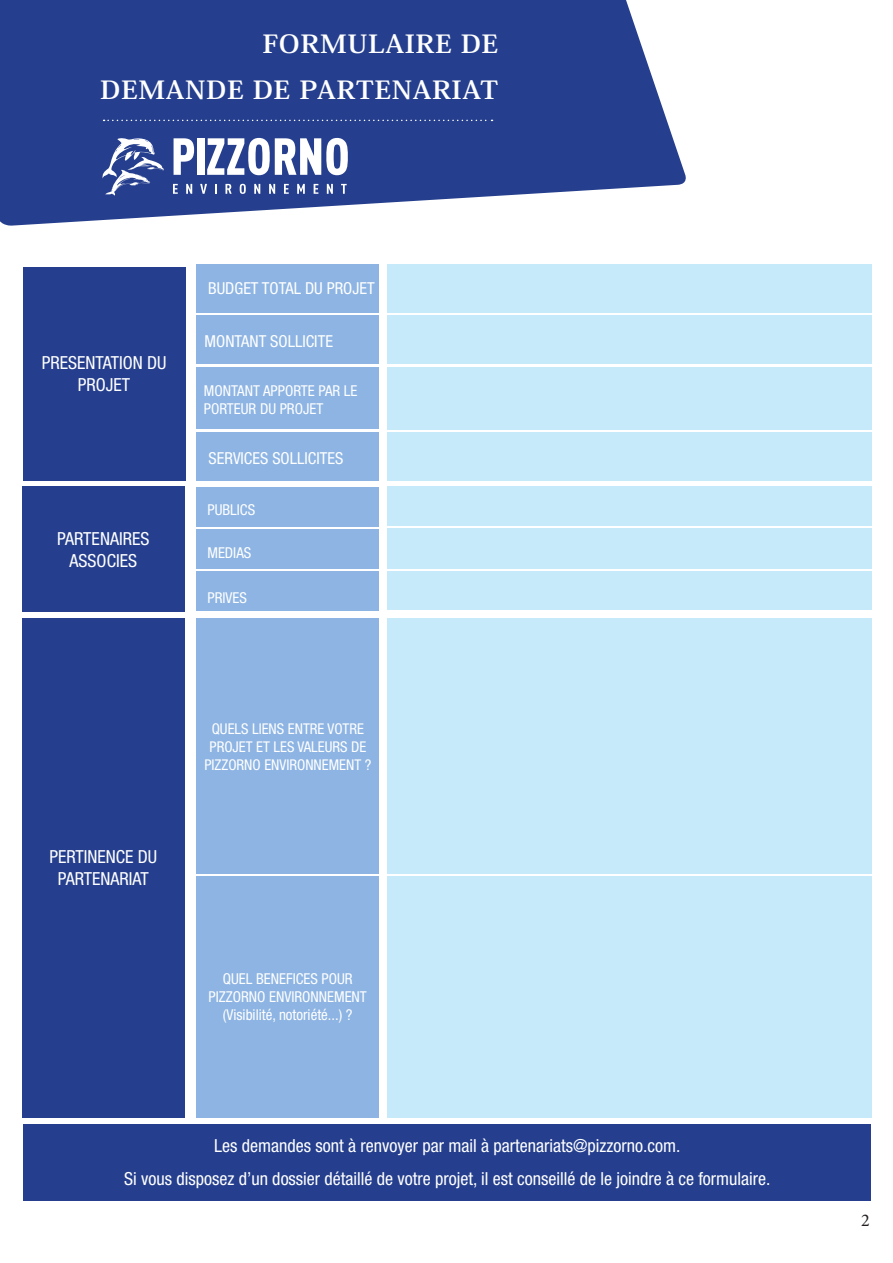
<style>
.page{position:relative;width:893px;height:1263px;background:#fff}
.page>*{position:absolute;margin:0;border:0;box-sizing:border-box;transform-origin:0 0}
.t1{font:700 24.75px "Koz Min Pr 6 N";letter-spacing:.02em;color:#fff;scale:1.16 1}
.t2{font:condensed 18px/21.6px "Helvetica Neue LT Std";color:#fff;text-align:center}
.t3{font:18px "Minion Pro";color:#231f20}
.t4{font:condensed 16.5px "Helvetica Neue LT Std";color:#fff}
.t5{font:condensed 15px/18px "Helvetica Neue LT Std";color:#fff;text-align:center}
.t6{font:condensed 14.85px/17.9px "Helvetica Neue LT Std";color:#fff;text-align:center}
</style>
<div class="page">
<svg style="left:0;top:0;width:686px;height:226px;fill:#253f8e"></svg>
<div style="left:22px;top:618px;width:162px;height:499px;background:#253f8e"></div>
<svg style="left:104px;top:120px;width:388px;height:1px"></svg>
<div style="left:197px;top:619px;width:182px;height:255px;background:#8db4e3"></div>
<div style="left:23px;top:1124px;width:848px;height:76px;background:#253f8e"></div>
<div style="left:22px;top:486px;width:162px;height:126px;background:#253f8e"></div>
<div style="left:197px;top:486px;width:182px;height:40px;background:#8db4e3"></div>
<div style="left:197px;top:529px;width:182px;height:40px;background:#8db4e3"></div>
<div style="left:197px;top:571px;width:182px;height:40px;background:#8db4e3"></div>
<div style="left:197px;top:876px;width:182px;height:241px;background:#8db4e3"></div>
<div style="left:23px;top:267px;width:162px;height:213px;background:#253f8e"></div>
<div style="left:197px;top:432px;width:182px;height:49px;background:#8db4e3"></div>
<div style="left:197px;top:315px;width:182px;height:49px;background:#8db4e3"></div>
<div style="left:197px;top:367px;width:182px;height:62px;background:#8db4e3"></div>
<svg style="left:102px;top:137px;width:62px;height:59px"></svg>
<svg style="left:240px;top:184px;width:6px;height:10px"></svg>
<svg style="left:225px;top:184px;width:7px;height:10px"></svg>
<svg style="left:254px;top:184px;width:6px;height:10px"></svg>
<svg style="left:186px;top:184px;width:6px;height:10px"></svg>
<svg style="left:200px;top:184px;width:7px;height:10px"></svg>
<svg style="left:215px;top:184px;width:2px;height:10px"></svg>
<svg style="left:173px;top:184px;width:5px;height:10px"></svg>
<svg style="left:314px;top:184px;width:4px;height:10px"></svg>
<svg style="left:297px;top:184px;width:8px;height:10px"></svg>
<svg style="left:341px;top:184px;width:6px;height:10px"></svg>
<svg style="left:327px;top:184px;width:6px;height:10px"></svg>
<svg style="left:284px;top:184px;width:5px;height:10px"></svg>
<svg style="left:269px;top:184px;width:6px;height:10px"></svg>
<svg style="left:174px;top:138px;width:20px;height:37px"></svg>
<svg style="left:207px;top:138px;width:141px;height:37px"></svg>
<div style="left:197px;top:138px;width:7px;height:37px;background:#fff"></div>
<div style="left:197px;top:264px;width:182px;height:49px;background:#8db4e3"></div>
<div style="left:387px;top:264px;width:485px;height:49px;background:#c6eafa"></div>
<div style="left:387px;top:315px;width:485px;height:49px;background:#c6eafa"></div>
<div style="left:387px;top:367px;width:485px;height:62px;background:#c6eafa"></div>
<div style="left:387px;top:432px;width:485px;height:49px;background:#c6eafa"></div>
<div style="left:387px;top:486px;width:485px;height:40px;background:#c6eafa"></div>
<div style="left:387px;top:528px;width:485px;height:41px;background:#c6eafa"></div>
<div style="left:387px;top:571px;width:485px;height:39px;background:#c6eafa"></div>
<div style="left:387px;top:619px;width:485px;height:255px;background:#c6eafa"></div>
<div style="left:387px;top:876px;width:485px;height:241px;background:#c6eafa"></div>
<p class="t1" style="left:262px;top:30px;width:205px">FORMULAIRE DE</p>
<p class="t1" style="left:100px;top:76px;width:345px">DEMANDE DE PARTENARIAT</p>
<p class="t2" style="left:42px;top:352px;width:126px">PRESENTATION DU<br>PROJET</p>
<p class="t2" style="left:57px;top:528px;width:94px">PARTENAIRES<br>ASSOCIES</p>
<p class="t4" style="left:208px;top:279px;width:168px">BUDGET TOTAL DU PROJET</p>
<p class="t4" style="left:205px;top:332px;width:130px">MONTANT SOLLICITE</p>
<p class="t5" style="left:204px;top:382px;width:155px">MONTANT APPORTE PAR LE</p>
<p class="t5" style="left:204px;top:400px;width:121px">PORTEUR DU PROJET</p>
<p class="t4" style="left:209px;top:448px;width:136px">SERVICES SOLLICITES</p>
<p class="t5" style="left:207px;top:501px;width:49px">PUBLICS</p>
<p class="t5" style="left:207px;top:543px;width:45px">MEDIAS</p>
<p class="t5" style="left:207px;top:589px;width:41px">PRIVES</p>
<p class="t2" style="left:49px;top:846px;width:109px">PERTINENCE DU<br>PARTENARIAT</p>
<p class="t6" style="left:204px;top:720px;width:168px">QUELS LIENS ENTRE VOTRE<br>PROJET ET LES VALEURS DE<br>PIZZORNO ENVIRONNEMENT ?</p>
<p class="t5" style="left:223px;top:970px;width:132px">QUEL BENEFICES POUR</p>
<p class="t5" style="left:209px;top:988px;width:160px">PIZZORNO ENVIRONNEMENT (Visibilité, notoriété...) ?</p>
<p class="t2" style="left:214px;top:1135px;width:468px">Les demandes sont à renvoyer par mail à partenariats@pizzorno.com.</p>
<p class="t2" style="left:124px;top:1167px;width:648px">Si vous disposez d’un dossier détaillé de votre projet, il est conseillé de le joindre à ce formulaire.</p>
<p class="t3" style="left:861px;top:1208px;width:10px">2</p>
</div>
